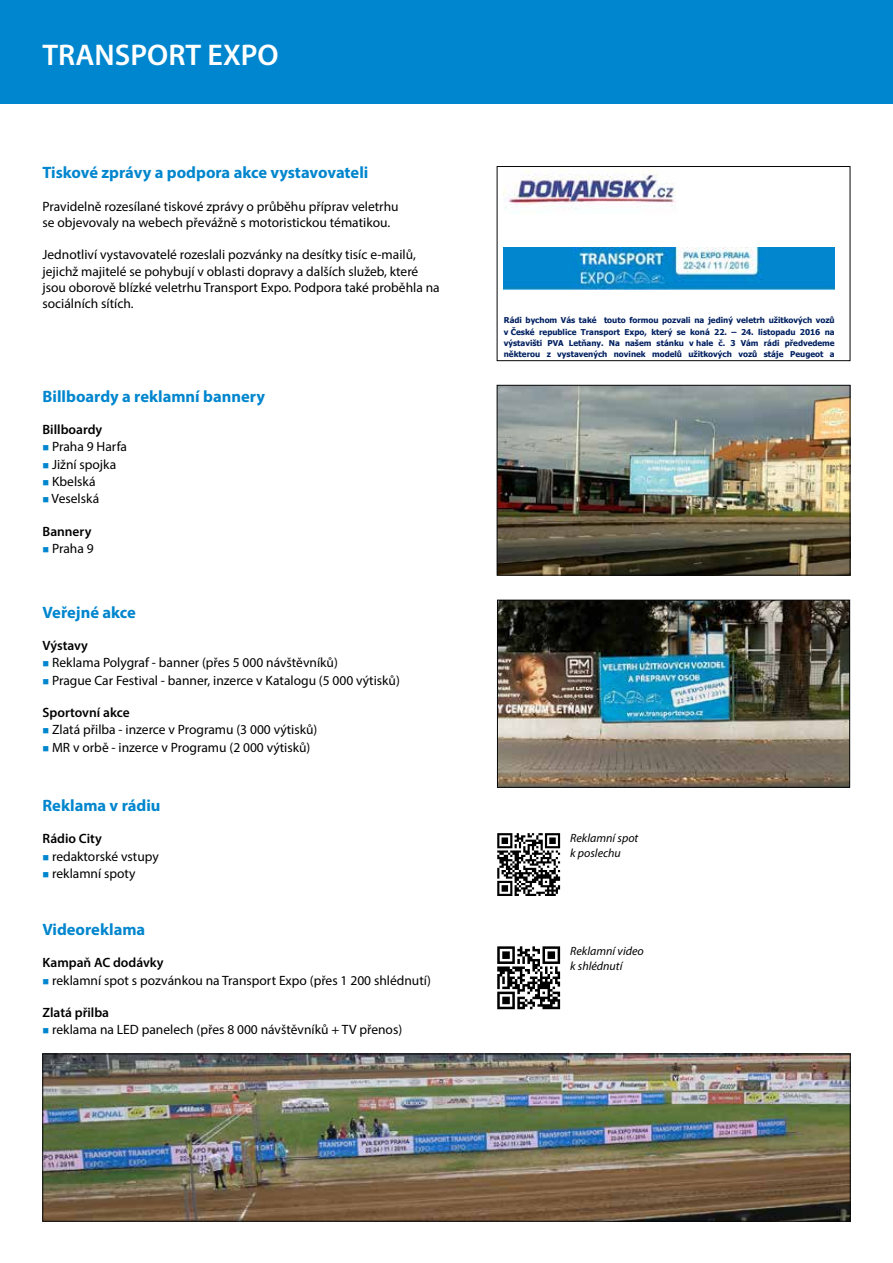
<style>
.page{position:relative;width:893px;height:1263px;background:#fff}
.page>*{position:absolute;margin:0;border:0;box-sizing:border-box;transform-origin:0 0}
.t1{font:600 30px "Myriad Pro";color:#fff}
.t2{font:700 16.5px "Myriad Pro";color:#0086ce}
.t3{font:13.5px/16.2px "Myriad Pro";color:#000}
.t4{font:600 13.5px "Myriad Pro";color:#000}
.t5{font:italic 12px/14.4px "Myriad Pro";color:#000}
.t6{font:700 8.1px/11.1px "Tahoma";color:#002060;text-align:justify}
.s1{color:#0086ce}
</style>
<div class="page">
<div style="left:0;top:0;width:893px;height:103px;background:#0086ce"></div>
<img style="left:499px;top:387px;width:349px;height:186px">
<div style="left:497px;top:385px;width:353px;height:190px;border:1px solid #060709"></div>
<img style="left:504px;top:170px;width:172px;height:43px">
<img style="left:504px;top:248px;width:331px;height:41px">
<div style="left:497px;top:166px;width:353px;height:195px;border:1px solid #060709"></div>
<img style="left:499px;top:602px;width:349px;height:183px">
<div style="left:497px;top:600px;width:353px;height:187px;border:1px solid #060709"></div>
<img style="left:45px;top:1056px;width:803px;height:163px">
<div style="left:43px;top:1054px;width:807px;height:167px;border:1px solid #060709"></div>
<svg style="left:497px;top:833px;width:63px;height:63px"></svg>
<svg style="left:497px;top:946px;width:63px;height:63px"></svg>
<h1 class="t1" style="left:43px;top:36px;width:238px">TRANSPORT EXPO</h1>
<p class="t2" style="left:43px;top:162px;width:327px">Tiskové zprávy a podpora akce vystavovateli</p>
<p class="t3" style="left:43px;top:198px;width:358px">Pravidelně rozesílané tiskové zprávy o průběhu příprav veletrhu se objevovaly na webech převážně s motoristickou tématikou.</p>
<p class="t3" style="left:43px;top:247px;width:399px">Jednotliví vystavovatelé rozeslali pozvánky na desítky tisíc e-mailů, jejichž majitelé se pohybují v oblasti dopravy a dalších služeb, které jsou oborově blízké veletrhu Transport Expo. Podpora také proběhla na sociálních sítích.</p>
<p class="t2" style="left:43px;top:385px;width:224px">Billboardy a reklamní bannery</p>
<p class="t4" style="left:43px;top:421px;width:61px">Billboardy</p>
<p class="t3" style="left:43px;top:438px;width:86px"><span class="s1">■</span> Praha 9 Harfa</p>
<p class="t3" style="left:43px;top:456px;width:75px"><span class="s1">■</span> Jižní spojka</p>
<p class="t3" style="left:43px;top:473px;width:55px"><span class="s1">■</span> Kbelská</p>
<p class="t3" style="left:43px;top:490px;width:58px"><span class="s1">■</span> Veselská</p>
<p class="t4" style="left:43px;top:522px;width:50px">Bannery</p>
<p class="t3" style="left:43px;top:540px;width:53px"><span class="s1">■</span> Praha 9</p>
<p class="t2" style="left:43px;top:601px;width:95px">Veřejné akce</p>
<p class="t4" style="left:43px;top:637px;width:47px">Výstavy</p>
<p class="t3" style="left:43px;top:654px;width:297px"><span class="s1">■</span> Reklama Polygraf - banner (přes 5 000 návštěvníků)</p>
<p class="t3" style="left:43px;top:672px;width:359px"><span class="s1">■</span> Prague Car Festival - banner, inzerce v Katalogu (5 000 výtisků)</p>
<p class="t4" style="left:43px;top:704px;width:89px">Sportovní akce</p>
<p class="t3" style="left:43px;top:721px;width:276px"><span class="s1">■</span> Zlatá přilba - inzerce v Programu (3 000 výtisků)</p>
<p class="t3" style="left:43px;top:739px;width:269px"><span class="s1">■</span> MR v orbě - inzerce v Programu (2 000 výtisků)</p>
<p class="t2" style="left:43px;top:795px;width:119px">Reklama v rádiu</p>
<p class="t4" style="left:43px;top:830px;width:61px">Rádio City</p>
<p class="t3" style="left:43px;top:848px;width:118px"><span class="s1">■</span> redaktorské vstupy</p>
<p class="t3" style="left:43px;top:865px;width:95px"><span class="s1">■</span> reklamní spoty</p>
<p class="t2" style="left:43px;top:918px;width:104px">Videoreklama</p>
<p class="t4" style="left:43px;top:954px;width:123px">Kampaň AC dodávky</p>
<p class="t3" style="left:43px;top:972px;width:390px"><span class="s1">■</span> reklamní spot s pozvánkou na Transport Expo (přes 1 200 shlédnutí)</p>
<p class="t4" style="left:43px;top:1004px;width:68px">Zlatá přilba</p>
<p class="t3" style="left:43px;top:1021px;width:361px"><span class="s1">■</span> reklama na LED panelech (přes 8 000 návštěvníků + TV přenos)</p>
<p class="t6" style="left:504px;top:315px;width:332px">Rádi bychom Vás také touto formou pozvali na jediný veletrh užitkových vozů v České republice Transport Expo, který se koná 22. – 24. listopadu 2016 na výstavišti PVA Letňany. Na našem stánku v hale č. 3 Vám rádi předvedeme některou z vystavených novinek modelů užitkových vozů stáje Peugeot a</p>
<p class="t5" style="left:570px;top:831px;width:70px">Reklamní spot k poslechu</p>
<p class="t5" style="left:570px;top:944px;width:75px">Reklamní video k shlédnutí</p>
</div>
